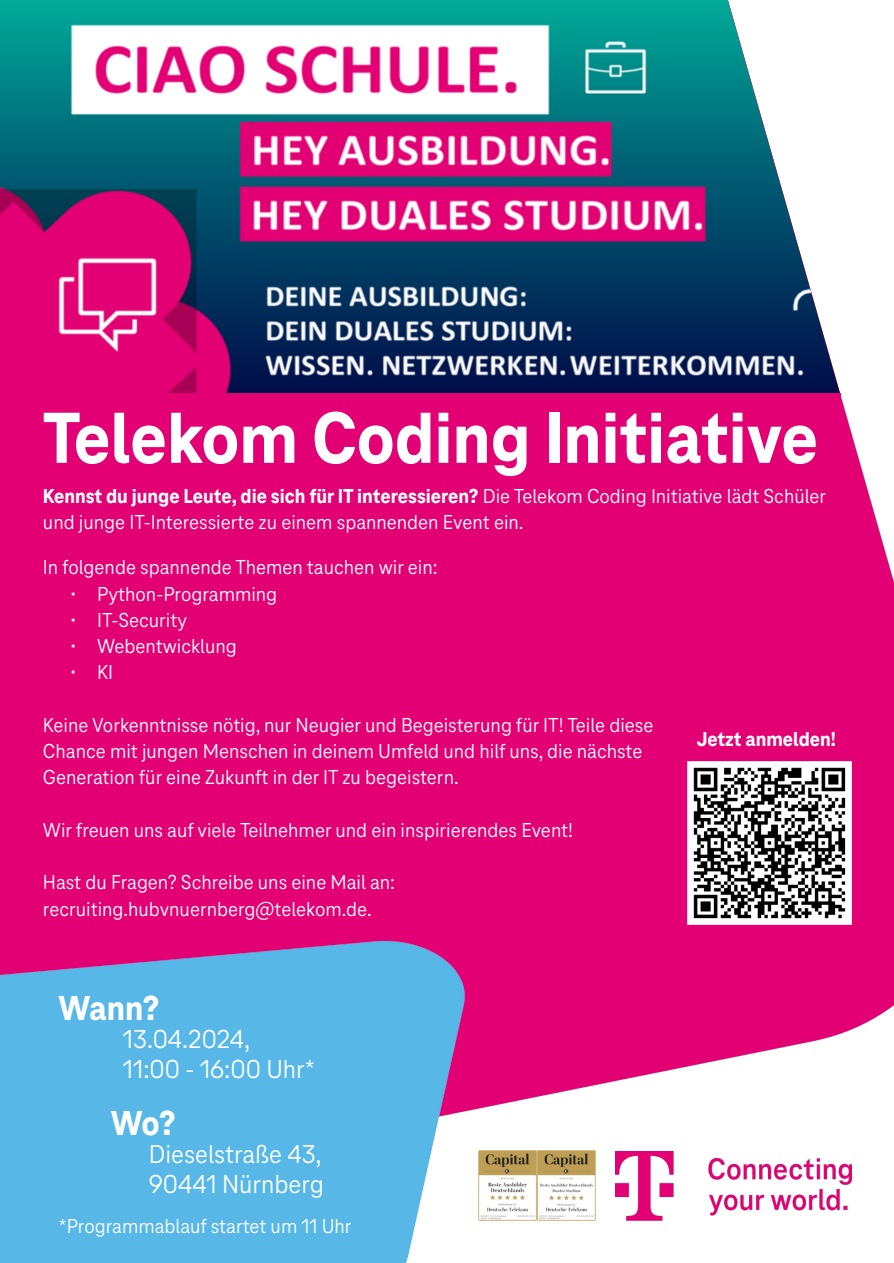
<style>
.page{position:relative;width:894px;height:1263px;background:#fff}
.page>*{position:absolute;margin:0;border:0;box-sizing:border-box;transform-origin:0 0}
.t1{font:800 75px "Tele Neo";color:#fff}
.t2{font:800 36px "Tele Neo";letter-spacing:-.02em;color:#fff}
.t3{font:27px/30.2px "Tele Neo";color:#fff}
.t4{font:21px/26.2px "Tele Neo";color:#fff}
.t5{font:800 21px "Tele Neo";color:#fff}
.s1{font-weight:800}
</style>
<div class="page">
<img style="left:0;top:393px;width:893px;height:812px">
<div style="left:0;top:641px;width:840px;height:173px;background:#e20074"></div>
<img style="left:0;top:0;width:840px;height:394px">
<div style="left:0;top:394px;width:840px;height:247px;background:#e20074"></div>
<img style="left:478px;top:1151px;width:117px;height:70px">
<img style="left:615px;top:1151px;width:235px;height:70px">
<img style="left:0;top:942px;width:464px;height:321px">
<img style="left:687px;top:761px;width:164px;height:164px">
<h1 class="t1" style="left:43px;top:406px;width:776px">Telekom Coding Initiative</h1>
<p class="t4" style="left:43px;top:484px;width:784px"><span class="s1">Kennst du junge Leute, die sich für IT interessieren?</span> Die Telekom Coding Initiative lädt Schüler und junge IT-Interessierte zu einem spannenden Event ein.</p>
<p class="t4" style="left:43px;top:556px;width:396px">In folgende spannende Themen tauchen wir ein:</p>
<p class="t4" style="left:70px;top:582px;width:209px">• Python-Programming</p>
<p class="t4" style="left:70px;top:608px;width:119px">• IT-Security</p>
<p class="t4" style="left:70px;top:634px;width:168px">• Webentwicklung</p>
<p class="t4" style="left:70px;top:661px;width:45px">• KI</p>
<p class="t4" style="left:43px;top:713px;width:611px">Keine Vorkenntnisse nötig, nur Neugier und Begeisterung für IT! Teile diese<br>Chance mit jungen Menschen in deinem Umfeld und hilf uns, die nächste<br>Generation für eine Zukunft in der IT zu begeistern.</p>
<p class="t4" style="left:43px;top:818px;width:531px">Wir freuen uns auf viele Teilnehmer und ein inspirierendes Event!</p>
<p class="t4" style="left:43px;top:871px;width:353px">Hast du Fragen? Schreibe uns eine Mail an: recruiting.hubvnuernberg@telekom.de.</p>
<h2 class="t2" style="left:59px;top:993px;width:102px">Wann?</h2>
<p class="t3" style="left:123px;top:1026px;width:193px">13.04.2024,<br>11:00 - 16:00 Uhr*</p>
<h2 class="t2" style="left:111px;top:1108px;width:66px">Wo?</h2>
<p class="t3" style="left:149px;top:1141px;width:176px">Dieselstraße 43,<br>90441 Nürnberg</p>
<p class="t4" style="left:59px;top:1215px;width:294px">*Programmablauf startet um 11 Uhr</p>
<p class="t5" style="left:696px;top:731px;width:141px">Jetzt anmelden!</p>
</div>
